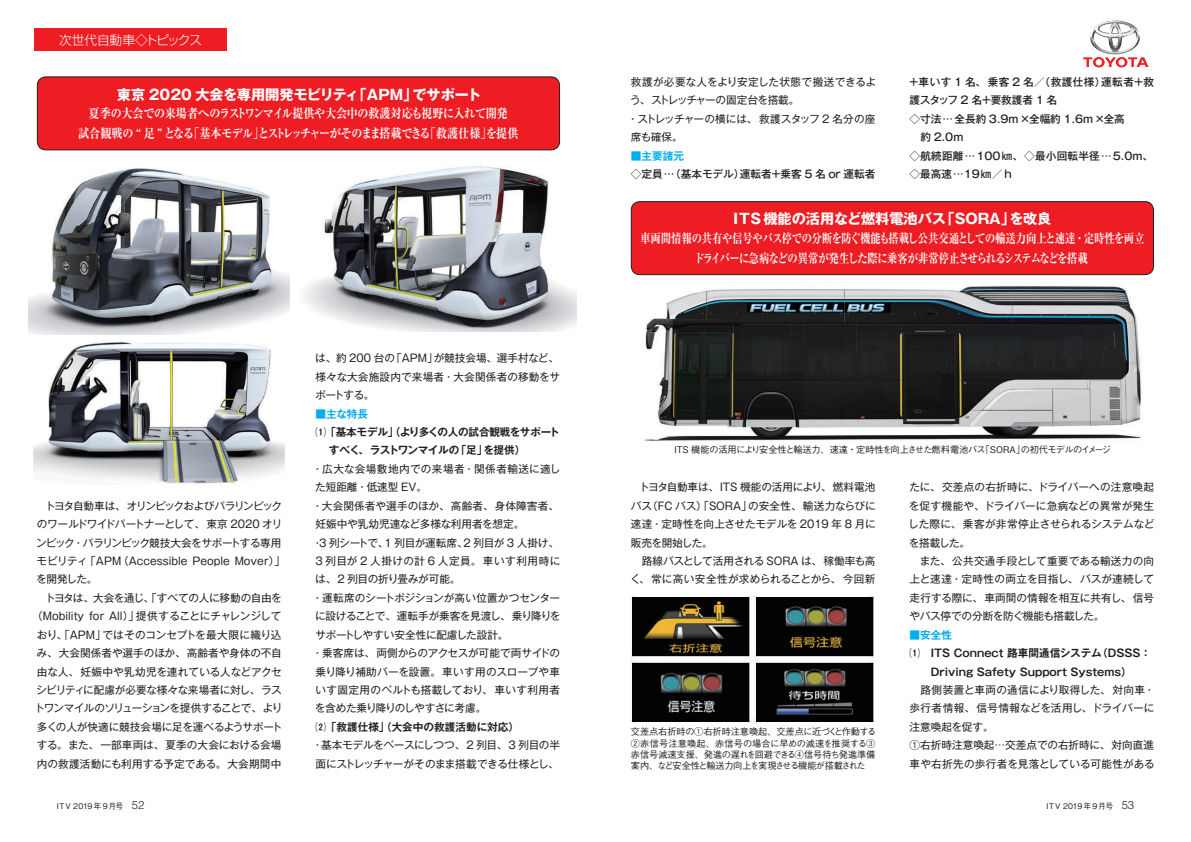
<style>
.page{position:relative;width:1191px;height:842px;background:#fff}
.page>*{position:absolute;margin:0;border:0;box-sizing:border-box;transform-origin:0 0}
.t1{font:700 14.2px "Gothic MB101 Pr 5";color:#fff}
.t2{font:700 expanded 12.8px/19.8px "Ryumin Pr 5";letter-spacing:-.03em;color:#fff;text-align:center;scale:.81 1}
.t3{font:700 expanded 12.8px/19.8px "Ryumin Pr 5";letter-spacing:-.03em;color:#fff;text-align:center;scale:.87 1}
.t4{font:300 12.8px "Shin Go Pr 5";letter-spacing:-.02em;color:#fff}
.t5{font:10.6px/18.4px "Gothic MB101 Pr 5";letter-spacing:-.005em;color:#231f20}
.t6{font:500 10.6px/18.4px "Gothic MB101 Pr 5";color:#231f20}
.t7{font:10.6px/18.4px "Gothic MB101 Pr 5";letter-spacing:-.035em;color:#231f20;text-align:center}
.t8{font:10.6px "Gothic MB101 Pr 5";letter-spacing:-.03em;color:#231f20}
.t9{font:700 10.6px/18.4px "Gothic MB101 Pr 5 De";color:#231f20}
.t10{font:700 10.6px/18.4px "Gothic MB101 Pr 5 De";letter-spacing:-.03em;color:#231f20}
.t11{font:10.6px "Gothic MB101 Pr 5";letter-spacing:-.055em;color:#231f20}
.t12{font:10.6px "Gothic MB101 Pr 5";letter-spacing:-.105em;color:#231f20}
.t13{font:10.6px "Gothic MB101 Pr 5";letter-spacing:-.06em;color:#231f20}
.t14{font:10.6px "Gothic MB101 Pr 5";letter-spacing:-.07em;color:#231f20}
.t15{font:10.6px "Gothic MB101 Pr 5";letter-spacing:-.045em;color:#231f20}
.t16{font:10.6px "Gothic MB101 Pr 5";letter-spacing:.04em;color:#231f20}
.t17{font:10.6px "Gothic MB101 Pr 5";letter-spacing:.035em;color:#231f20}
.t18{font:10.6px "Gothic MB101 Pr 5";letter-spacing:.02em;color:#231f20}
.t19{font:10.6px "Gothic MB101 Pr 5";letter-spacing:.05em;color:#231f20}
.t20{font:10.6px "Gothic MB101 Pr 5";letter-spacing:-.025em;color:#231f20}
.t21{font:700 10.6px "Gothic MB101 Pr 5 De";color:#00aeef}
.t22{font:500 9.2px/11.3px "Gothic BBB Pr 5";letter-spacing:-.05em;color:#231f20;text-align:justify}
.t23{font:500 9.2px "Gothic BBB Pr 5";letter-spacing:-.03em;color:#231f20}
.t24{font:500 7.8px "Gothic BBB Pr 5";letter-spacing:.1em;color:#231f20}
.s1{font-family:"Helvetica";font-weight:300;font-size:11.3px}
</style>
<div class="page">
<img style="left:29px;top:168px;width:261px;height:166px">
<img style="left:304px;top:166px;width:272px;height:166px">
<img style="left:631px;top:595px;width:243px;height:128px">
<img style="left:644px;top:284px;width:498px;height:157px">
<img style="left:34px;top:342px;width:250px;height:142px">
<img style="left:1090px;top:20px;width:49px;height:34px">
<svg style="left:1083px;top:57px;width:65px;height:10px"></svg>
<div style="left:34px;top:28px;width:193px;height:23px;background:#ee1d23"></div>
<div style="left:37px;top:77px;width:522px;height:73px;background:#ee1d23;border-radius:9px"></div>
<div style="left:37px;top:77px;width:523px;height:73px;border:1px solid #231f20;border-radius:9px"></div>
<div style="left:631px;top:202px;width:522px;height:73px;background:#ee1d23;border-radius:9px"></div>
<div style="left:631px;top:201px;width:522px;height:74px;border:1px solid #231f20;border-radius:9px"></div>
<p class="t4" style="left:59px;top:29px;width:145px">次世代自動車◇トピックス</p>
<h1 class="t1" style="left:117px;top:82px;width:366px">東京 2020 大会を専用開発モビリティ「APM」でサポート</h1>
<p class="t3" style="left:78px;top:103px;width:507px">夏季の大会での来場者へのラストワンマイル提供や大会中の救護対応も視野に入れて開発<br>試合観戦の “ 足 ” となる「基本モデル」とストレッチャーがそのまま搭載できる「救護仕様」を提供</p>
<p class="t12" style="left:37px;top:497px;width:247px">　トヨタ自動車は、オリンピックおよびパラリンピック</p>
<p class="t8" style="left:37px;top:515px;width:247px">のワールドワイドパートナーとして、東京 2020 オリ</p>
<p class="t13" style="left:36px;top:534px;width:247px">ンピック・パラリンピック競技大会をサポートする専用</p>
<p class="t5" style="left:37px;top:551px;width:250px">モビリティ「APM（Accessible People Mover）」</p>
<p class="t5" style="left:36px;top:569px;width:63px">を開発した。</p>
<p class="t8" style="left:37px;top:589px;width:246px">　トヨタは、大会を通じ、「すべての人に移動の自由を</p>
<p class="t5" style="left:32px;top:606px;width:251px">（Mobility for All）」提供することにチャレンジして</p>
<p class="t5" style="left:37px;top:625px;width:246px">おり、「APM」ではそのコンセプトを最大限に織り込</p>
<p class="t5" style="left:37px;top:643px;width:247px">み、大会関係者や選手のほか、高齢者や身体の不自</p>
<p class="t5" style="left:37px;top:661px;width:246px">由な人、妊娠中や乳幼児を連れている人などアクセ</p>
<p class="t8" style="left:36px;top:681px;width:247px">シビリティに配慮が必要な様々な来場者に対し、ラス</p>
<p class="t14" style="left:35px;top:700px;width:249px">トワンマイルのソリューションを提供することで、より</p>
<p class="t5" style="left:37px;top:717px;width:247px">多くの人が快適に競技会場に足を運べるようサポート</p>
<p class="t5" style="left:37px;top:735px;width:246px">する。また、一部車両は、夏季の大会における会場</p>
<p class="t5" style="left:37px;top:754px;width:246px">内の救護活動にも利用する予定である。大会期間中</p>
<p class="t5" style="left:315px;top:348px;width:246px;text-align:justify">は、約 200 台の「APM」が競技会場、選手村など、様々な大会施設内で来場者・大会関係者の移動をサポートする。</p>
<p class="t21" style="left:315px;top:405px;width:54px">■主な特長</p>
<p class="t10" style="left:315px;top:422px;width:246px">⑴ 「基本モデル」（より多くの人の試合観戦をサポート　すべく、ラストワンマイルの「足」を提供）</p>
<p class="t16" style="left:312px;top:460px;width:250px">・広大な会場敷地内での来場者・関係者輸送に適し</p>
<p class="t5" style="left:315px;top:477px;width:113px">た短距離・低速型 EV。</p>
<p class="t5" style="left:312px;top:496px;width:248px">・大会関係者や選手のほか、高齢者、身体障害者、</p>
<p class="t5" style="left:315px;top:514px;width:210px">妊娠中や乳幼児連など多様な利用者を想定。</p>
<p class="t7" style="left:312px;top:532px;width:248px">・3 列シートで、1 列目が運転席、2 列目が 3 人掛け、</p>
<p class="t19" style="left:315px;top:552px;width:246px">3 列目が 2 人掛けの計 6 人定員。車いす利用時に</p>
<p class="t8" style="left:315px;top:571px;width:147px">は、2 列目の折り畳みが可能。</p>
<p class="t5" style="left:312px;top:588px;width:250px">・運転席のシートポジションが高い位置かつセンター</p>
<p class="t15" style="left:315px;top:607px;width:247px">に設けることで、運転手が乗客を見渡し、乗り降りを</p>
<p class="t20" style="left:315px;top:626px;width:195px">サポートしやすい安全性に配慮した設計。</p>
<p class="t5" style="left:312px;top:643px;width:250px">・乗客席は、両側からのアクセスが可能で両サイドの</p>
<p class="t5" style="left:315px;top:661px;width:246px">乗り降り補助バーを設置。車いす用のスロープや車</p>
<p class="t17" style="left:315px;top:681px;width:246px">いす固定用のベルトも搭載しており、車いす利用者</p>
<p class="t11" style="left:315px;top:700px;width:173px">を含めた乗り降りのしやすさに考慮。</p>
<p class="t9" style="left:315px;top:717px;width:205px">⑵ 「救護仕様」（大会中の救護活動に対応）</p>
<p class="t7" style="left:312px;top:735px;width:249px">・基本モデルをベースにしつつ、2 列目、3 列目の半面にストレッチャーがそのまま搭載できる仕様とし、</p>
<p class="t18" style="left:631px;top:73px;width:247px">救護が必要な人をより安定した状態で搬送できるよ</p>
<p class="t11" style="left:630px;top:91px;width:171px">う、ストレッチャーの固定台を搭載。</p>
<p class="t7" style="left:627px;top:109px;width:249px">・ストレッチャーの横には、救護スタッフ 2 名分の座</p>
<p class="t5" style="left:631px;top:127px;width:53px">席も確保。</p>
<p class="t21" style="left:631px;top:147px;width:55px">■主要諸元</p>
<p class="t6" style="left:631px;top:164px;width:246px">◇定員…（基本モデル）運転者＋乗客 5 名 or 運転者</p>
<p class="t6" style="left:908px;top:72px;width:247px">＋車いす 1 名、乗客 2 名／（救護仕様）運転者＋救護スタッフ 2 名＋要救護者 1 名<br>◇寸法…全長約 3.9m×全幅約 1.6m×全高<br>　約 2.0m<br>◇航続距離…100㎞、◇最小回転半径…5.0m、◇最高速…19㎞／ h</p>
<h1 class="t1" style="left:733px;top:207px;width:320px">ITS機能の活用など燃料電池バス「SORA」を改良</h1>
<p class="t2" style="left:640px;top:227px;width:624px">車両間情報の共有や信号やバス停での分断を防ぐ機能も搭載し公共交通としての輸送力向上と速達・定時性を両立ドライバーに急病などの異常が発生した際に乗客が非常停止させられるシステムなどを搭載</p>
<p class="t23" style="left:674px;top:442px;width:438px">ITS 機能の活用により安全性と輸送力、速達・定時性を向上させた燃料電池バス「SORA」の初代モデルのイメージ</p>
<p class="t5" style="left:630px;top:477px;width:247px">　トヨタ自動車は、ITS 機能の活用により、燃料電池バス（FC バス）「SORA」の安全性、輸送力ならびに速達・定時性を向上させたモデルを 2019 年 8 月に販売を開始した。<br>　路線バスとして活用される SORA は、稼働率も高く、常に高い安全性が求められることから、今回新</p>
<p class="t5" style="left:908px;top:477px;width:248px">たに、交差点の右折時に、ドライバーへの注意喚起を促す機能や、ドライバーに急病などの異常が発生した際に、乗客が非常停止させられるシステムなどを搭載した。<br>　また、公共交通手段として重要である輸送力の向上と速達・定時性の両立を目指し、バスが連続して走行する際に、車両間の情報を相互に共有し、信号やバス停での分断を防ぐ機能も搭載した。</p>
<p class="t21" style="left:909px;top:626px;width:44px">■安全性</p>
<p class="t9" style="left:909px;top:643px;width:243px">⑴　ITS Connect 路車間通信システム（DSSS ：　　 Driving Safety Support Systems）</p>
<p class="t5" style="left:909px;top:680px;width:247px">　路側装置と車両の通信により取得した、対向車・歩行者情報、信号情報などを活用し、ドライバーに注意喚起を促す。<br>①右折時注意喚起…交差点での右折時に、対向直進車や右折先の歩行者を見落としている可能性がある</p>
<p class="t22" style="left:631px;top:725px;width:247px">交差点右折時の①右折時注意喚起、交差点に近づくと作動する②赤信号注意喚起、赤信号の場合に早めの減速を推奨する③赤信号減速支援、発進の遅れを回避できる④信号待ち発進準備案内、など安全性と輸送力向上を実現させる機能が搭載された</p>
<p class="t24" style="left:57px;top:800px;width:89px">ITV 2019年9月号 <span class="s1">52</span></p>
<p class="t24" style="left:1046px;top:800px;width:89px">ITV 2019年9月号 <span class="s1">53</span></p>
</div>
